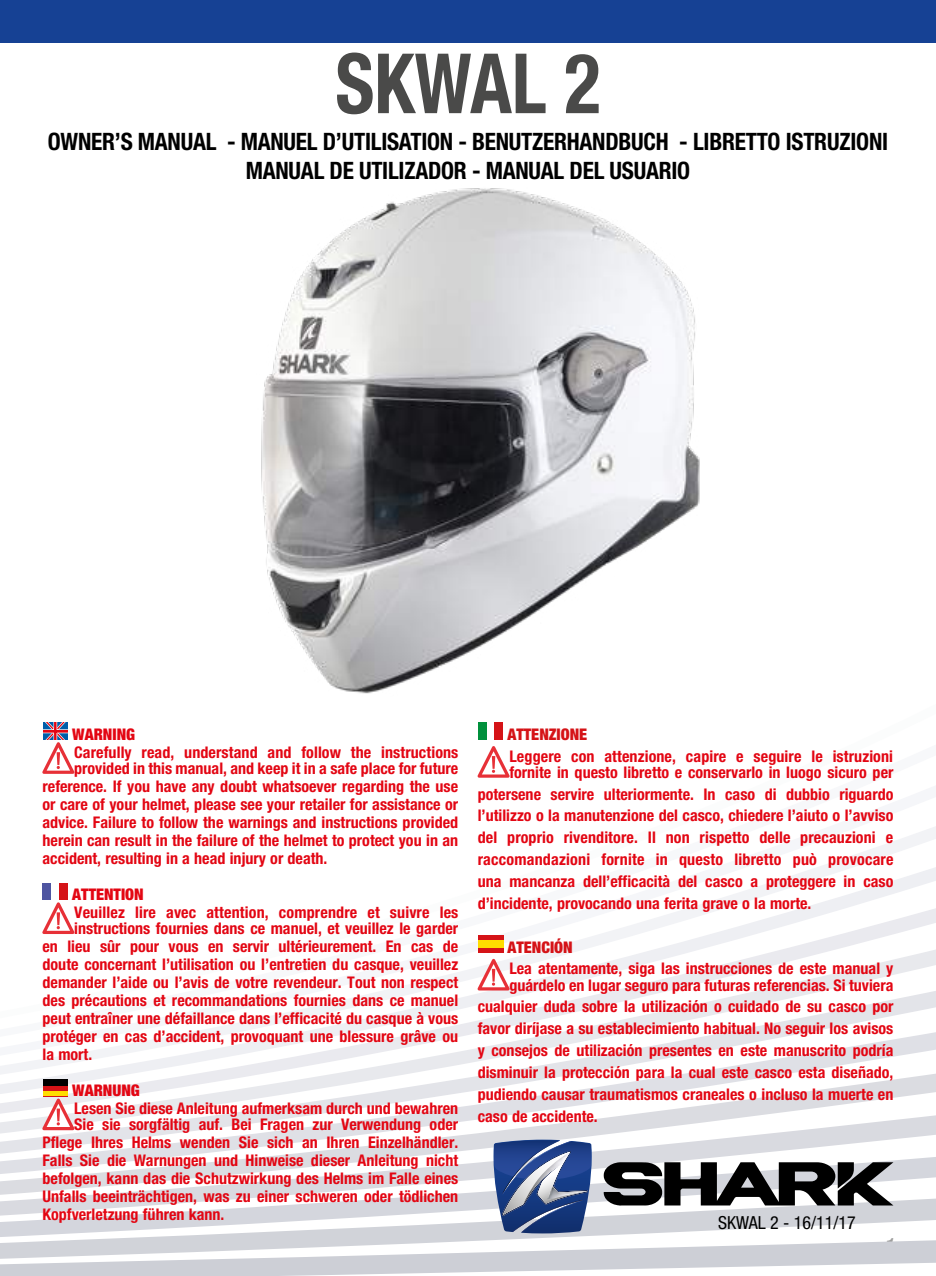
<style>
.page{position:relative;width:936px;height:1276px;background:#fff}
.page>*{position:absolute;margin:0;border:0;box-sizing:border-box;transform-origin:0 0}
.t1{font:700 condensed 83.4px "Helvetica Neue LT Std";color:#4a4a49;scale:.9 1}
.t2{font:700 condensed 24px/28.8px "Helvetica Neue LT Std";letter-spacing:-.01em;color:#000;text-align:center}
.t3{font:italic 500 condensed 21px "Helvetica Neue LT Std";color:#9d9d9c}
.t4{font:condensed 18px "Helvetica Neue LT Std";color:#000}
.t5{font:700 condensed 16.2px/18px "Helvetica Neue LT Std";color:#e30613}
.t6{font:900 condensed 16.2px "Helvetica Neue LT Std";color:#e30613}
.t7{font:900 condensed 16.2px "Helvetica Neue LT Std";color:#d51317}
</style>
<div class="page">
<svg style="left:42px;top:852px;width:893px;height:43px"></svg>
<svg style="left:42px;top:895px;width:893px;height:43px"></svg>
<svg style="left:425px;top:938px;width:510px;height:43px"></svg>
<svg style="left:235px;top:981px;width:700px;height:43px"></svg>
<svg style="left:0;top:1024px;width:935px;height:43px"></svg>
<svg style="left:0;top:1067px;width:935px;height:43px"></svg>
<svg style="left:0;top:1110px;width:935px;height:43px"></svg>
<svg style="left:0;top:1153px;width:935px;height:43px;fill:#dfe0e6"></svg>
<svg style="left:0;top:1196px;width:935px;height:43px;fill:#d4d6dd"></svg>
<svg style="left:0;top:1239px;width:935px;height:37px"></svg>
<svg style="left:603px;top:1162px;width:290px;height:43px"></svg>
<svg style="left:493px;top:1139px;width:98px;height:94px;background:#526a9c"></svg>
<div style="left:0;top:0;width:935px;height:43px;background:#164194"></div>
<img style="left:261px;top:188px;width:439px;height:506px">
<svg style="left:43px;top:723px;width:31px;height:51px"></svg>
<div style="left:60px;top:883px;width:8px;height:16px;background:#d51317"></div>
<div style="left:43px;top:883px;width:8px;height:16px;background:#4e55a1"></div>
<svg style="left:43px;top:902px;width:31px;height:32px"></svg>
<svg style="left:43px;top:1085px;width:24px;height:6px"></svg>
<div style="left:43px;top:1091px;width:24px;height:5px;background:#fd0"></div>
<div style="left:43px;top:1079px;width:24px;height:6px;background:#000"></div>
<svg style="left:43px;top:1098px;width:31px;height:32px"></svg>
<div style="left:494px;top:723px;width:8px;height:17px;background:#d51317"></div>
<div style="left:478px;top:723px;width:8px;height:17px;background:#00903c"></div>
<svg style="left:477px;top:746px;width:32px;height:31px"></svg>
<div style="left:477px;top:936px;width:26px;height:16px;background:#fd0"></div>
<hr style="left:477px;top:948px;width:26px;height:4px;background:#d51317">
<hr style="left:477px;top:936px;width:26px;height:4px;background:#d51317">
<svg style="left:477px;top:959px;width:32px;height:31px"></svg>
<h1 class="t1" style="left:335px;top:33px;width:296px">SKWAL 2</h1>
<h2 class="t2" style="left:48px;top:127px;width:841px">OWNER’S MANUAL - MANUEL D’UTILISATION - BENUTZERHANDBUCH - LIBRETTO ISTRUZIONI<br>MANUAL DE UTILIZADOR - MANUAL DEL USUARIO</h2>
<p class="t6" style="left:72px;top:724px;width:64px">WARNING</p>
<p class="t5" style="left:74px;top:743px;width:385px;line-height:16.2px">Carefully read, understand and follow the instructions provided in this manual, and keep it in a safe place for future</p>
<p class="t5" style="left:43px;top:777px;width:417px;text-align:justify">reference. If you have any doubt whatsoever regarding the use or care of your helmet, please see your retailer for assistance or advice. Failure to follow the warnings and instructions provided herein can result in the failure of the helmet to protect you in an accident, resulting in a head injury or death.</p>
<p class="t6" style="left:72px;top:884px;width:73px">ATTENTION</p>
<p class="t5" style="left:74px;top:904px;width:385px;line-height:16.2px">Veuillez lire avec attention, comprendre et suivre les instructions fournies dans ce manuel, et veuillez le garder</p>
<p class="t5" style="left:43px;top:937px;width:417px;text-align:justify">en lieu sûr pour vous en servir ultérieurement. En cas de doute concernant l’utilisation ou l’entretien du casque, veuillez demander l’aide ou l’avis de votre revendeur. Tout non respect des précautions et recommandations fournies dans ce manuel peut entraîner une défaillance dans l’efficacité du casque à vous protéger en cas d’accident, provoquant une blessure grâve ou la mort.</p>
<p class="t6" style="left:72px;top:1080px;width:69px">WARNUNG</p>
<p class="t5" style="left:74px;top:1100px;width:385px;line-height:16.2px">Lesen Sie diese Anleitung aufmerksam durch und bewahren<br>Sie sie sorgfältig auf. Bei Fragen zur Verwendung oder</p>
<p class="t5" style="left:43px;top:1133px;width:417px;text-align:justify">Pflege Ihres Helms wenden Sie sich an Ihren Einzelhändler.<br>Falls Sie die Warnungen und Hinweise dieser Anleitung nicht befolgen, kann das die Schutzwirkung des Helms im Falle eines Unfalls beeinträchtigen, was zu einer schweren oder tödlichen Kopfverletzung führen kann.</p>
<p class="t7" style="left:507px;top:724px;width:81px">ATTENZIONE</p>
<p class="t5" style="left:509px;top:747px;width:385px;line-height:16.2px">Leggere con attenzione, capire e seguire le istruzioni fornite in questo libretto e conservarlo in luogo sicuro per</p>
<p class="t5" style="left:477px;top:782px;width:417px;line-height:21.9px;text-align:justify">potersene servire ulteriormente. In caso di dubbio riguardo l’utilizzo o la manutenzione del casco, chiedere l’aiuto o l’avviso del proprio rivenditore. Il non rispetto delle precauzioni e raccomandazioni fornite in questo libretto può provocare una mancanza dell’efficacità del casco a proteggere in caso d’incidente, provocando una ferita grave o la morte.</p>
<p class="t7" style="left:507px;top:937px;width:67px">ATENCIÓN</p>
<p class="t5" style="left:509px;top:960px;width:385px;line-height:16.2px">Lea atentamente, siga las instrucciones de este manual y guárdelo en lugar seguro para futuras referencias. Si tuviera</p>
<p class="t5" style="left:477px;top:995px;width:417px;line-height:21.9px;text-align:justify">cualquier duda sobre la utilización o cuidado de su casco por favor diríjase a su establecimiento habitual. No seguir los avisos y consejos de utilización presentes en este manuscrito podría disminuir la protección para la cual este casco esta diseñado, pudiendo causar traumatismos craneales o incluso la muerte en caso de accidente.</p>
<p class="t4" style="left:718px;top:1212px;width:139px">SKWAL 2 - 16/11/17</p>
<p class="t3" style="left:883px;top:1232px;width:12px">1</p>
</div>
